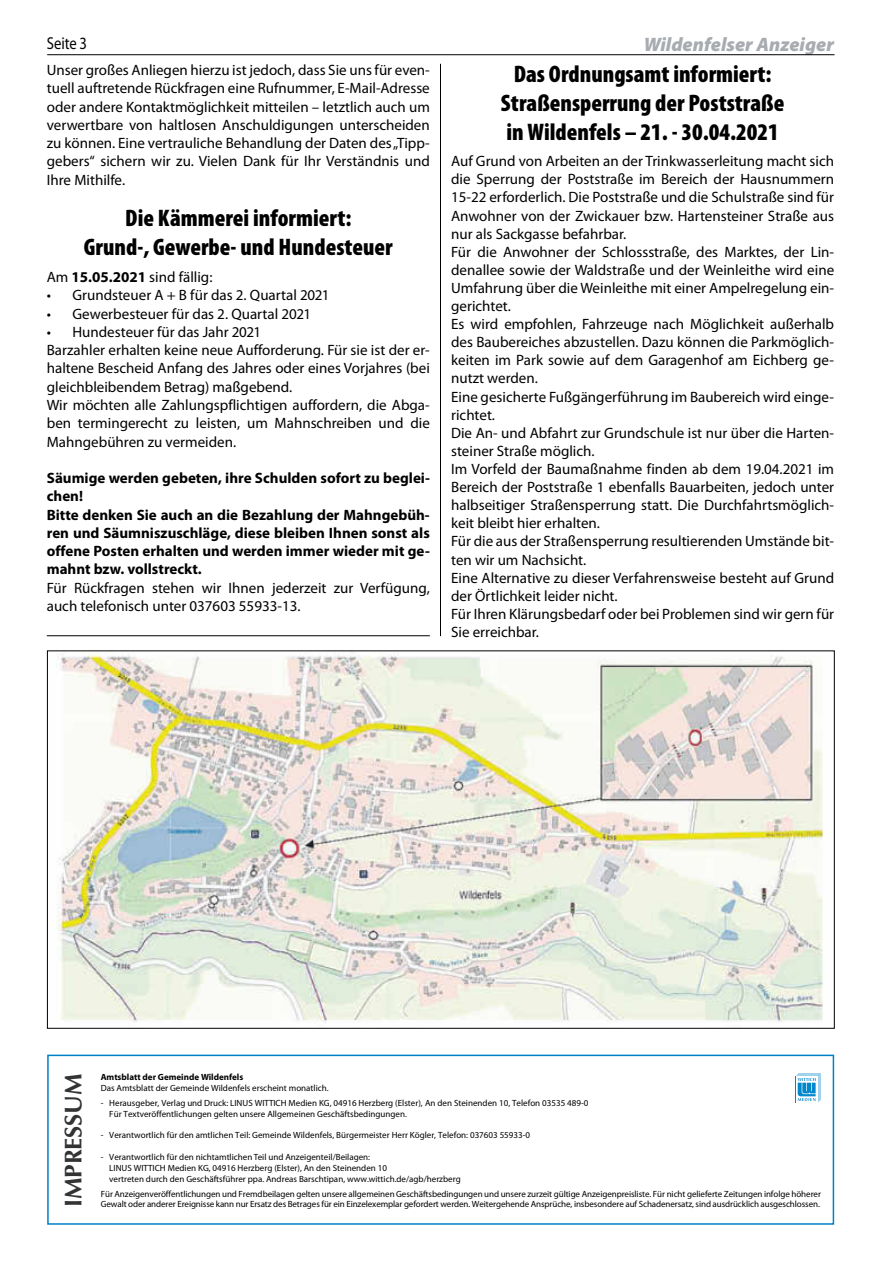
<style>
.page{position:relative;width:881px;height:1263px;background:#fff}
.page>*{position:absolute;margin:0;border:0;box-sizing:border-box;transform-origin:0 0}
.t1{font:700 24.15px "Optima LT";color:#333}
.t2{font:900 condensed 24px/29px "Myriad Pro";color:#000;text-align:center}
.t3{font:italic 900 19.5px "Myriad Pro";color:#a8acb1}
.t4{font:17.25px "Myriad Pro";letter-spacing:-.005em;color:#000;scale:.85 1}
.t5{font:15px/18.1px "Myriad Pro";color:#000}
.t6{font:700 15px/18.3px "Myriad Pro";color:#000}
.t7{font:9px/10.8px "Myriad Pro";color:#000}
.t8{font:700 9px "Myriad Pro";color:#000}
.s1{font-weight:700}
</style>
<div class="page">
<hr style="left:47px;top:54px;width:787px;height:1px;background:#000">
<hr style="left:440px;top:64px;width:1px;height:572px;background:#000">
<img style="left:56px;top:653px;width:767px;height:369px">
<hr style="left:47px;top:635px;width:382px;height:1px;background:#000">
<div style="left:47px;top:1054px;width:786px;height:171px;border:2px solid #0080c8"></div>
<div style="left:795px;top:1076px;width:22px;height:26px;background:#0087cc"></div>
<svg style="left:796px;top:1073px;width:24px;height:29px"></svg>
<p class="t4" style="left:47px;top:33px;width:49px">Seite 3</p>
<h3 class="t3" style="left:643px;top:31px;width:192px">Wildenfelser Anzeiger</h3>
<p class="t5" style="left:47px;top:61px;width:384px;text-align:justify">Unser großes Anliegen hierzu ist jedoch, dass Sie uns für even&shy;tuell auftretende Rückfragen eine Rufnummer, E-Mail-Adresse oder andere Kontaktmöglichkeit mitteilen – letztlich auch um verwertbare von haltlosen Anschuldigungen unterscheiden zu können. Eine vertrauliche Behandlung der Daten des „Tipp&shy;gebers“ sichern wir zu. Vielen Dank für Ihr Verständnis und Ihre Mithilfe.</p>
<h2 class="t2" style="left:84px;top:203px;width:310px">Die Kämmerei informiert:<br>Grund-, Gewerbe- und Hundesteuer</h2>
<p class="t5" style="left:47px;top:268px;width:167px">Am <span class="s1">15.05.2021</span> sind fällig:</p>
<p class="t5" style="left:47px;top:286px;width:284px">• Grundsteuer A + B für das 2. Quartal 2021</p>
<p class="t5" style="left:47px;top:304px;width:266px">• Gewerbesteuer für das 2. Quartal 2021</p>
<p class="t5" style="left:47px;top:323px;width:384px">• Hundesteuer für das Jahr 2021<br>Barzahler erhalten keine neue Aufforderung. Für sie ist der er&shy;haltene Bescheid Anfang des Jahres oder eines Vorjahres (bei gleichbleibendem Betrag) maßgebend.<br>Wir möchten alle Zahlungspflichtigen auffordern, die Abga&shy;ben termingerecht zu leisten, um Mahnschreiben und die Mahngebühren zu vermeiden.</p>
<p class="t6" style="left:47px;top:468px;width:384px">Säumige werden gebeten, ihre Schulden sofort zu beglei&shy;chen!<br>Bitte denken Sie auch an die Bezahlung der Mahngebüh&shy;ren und Säumniszuschläge, diese bleiben Ihnen sonst als offene Posten erhalten und werden immer wieder mit ge&shy;mahnt bzw. vollstreckt.</p>
<p class="t5" style="left:47px;top:578px;width:384px">Für Rückfragen stehen wir Ihnen jederzeit zur Verfügung, auch telefonisch unter 037603 55933-13.</p>
<h2 class="t2" style="left:500px;top:59px;width:285px">Das Ordnungsamt informiert:<br>Straßensperrung der Poststraße in Wildenfels – 21. - 30.04.2021</h2>
<p class="t5" style="left:451px;top:152px;width:384px">Auf Grund von Arbeiten an der Trinkwasserleitung macht sich die Sperrung der Poststraße im Bereich der Hausnummern 15-22 erforderlich. Die Poststraße und die Schulstraße sind für Anwohner von der Zwickauer bzw. Hartensteiner Straße aus nur als Sackgasse befahrbar.<br>Für die Anwohner der Schlossstraße, des Marktes, der Lin&shy;denallee sowie der Waldstraße und der Weinleithe wird eine Umfahrung über die Weinleithe mit einer Ampelregelung ein&shy;gerichtet.<br>Es wird empfohlen, Fahrzeuge nach Möglichkeit außerhalb des Baubereiches abzustellen. Dazu können die Parkmöglich&shy;keiten im Park sowie auf dem Garagenhof am Eichberg ge&shy;nutzt werden.<br>Eine gesicherte Fußgängerführung im Baubereich wird einge&shy;richtet.<br>Die An- und Abfahrt zur Grundschule ist nur über die Harten&shy;steiner Straße möglich.<br>Im Vorfeld der Baumaßnahme finden ab dem 19.04.2021 im Bereich der Poststraße 1 ebenfalls Bauarbeiten, jedoch unter halbseitiger Straßensperrung statt. Die Durchfahrtsmöglich&shy;keit bleibt hier erhalten.<br>Für die aus der Straßensperrung resultierenden Umstände bit&shy;ten wir um Nachsicht.<br>Eine Alternative zu dieser Verfahrensweise besteht auf Grund der Örtlichkeit leider nicht.<br>Für Ihren Klärungsbedarf oder bei Problemen sind wir gern für Sie erreichbar.</p>
<h1 class="t1" style="left:59px;top:1207px;width:136px;rotate:-90deg">IMPRESSUM</h1>
<p class="t8" style="left:101px;top:1071px;width:144px">Amtsblatt der Gemeinde Wildenfels</p>
<p class="t7" style="left:101px;top:1082px;width:229px">Das Amtsblatt der Gemeinde Wildenfels erscheint monatlich.</p>
<p class="t7" style="left:109px;top:1097px;width:480px;text-indent:-9px">- Herausgeber, Verlag und Druck: LINUS WITTICH Medien KG, 04916 Herzberg (Elster), An den Steinenden 10, Telefon 03535 489-0<br>Für Textveröffentlichungen gelten unsere Allgemeinen Geschäftsbedingungen.</p>
<p class="t7" style="left:101px;top:1130px;width:430px">- Verantwortlich für den amtlichen Teil: Gemeinde Wildenfels, Bürgermeister Herr Kögler, Telefon: 037603 55933-0</p>
<p class="t7" style="left:109px;top:1151px;width:353px;text-indent:-9px">- Verantwortlich für den nichtamtlichen Teil und Anzeigenteil/Beilagen:<br>LINUS WITTICH Medien KG, 04916 Herzberg (Elster), An den Steinenden 10<br>vertreten durch den Geschäftsführer ppa. Andreas Barschtipan, www.wittich.de/agb/herzberg</p>
<p class="t7" style="left:101px;top:1188px;width:721px">Für Anzeigenveröffentlichungen und Fremdbeilagen gelten unsere allgemeinen Geschäftsbedingungen und unsere zurzeit gültige Anzeigenpreisliste. Für nicht gelieferte Zeitungen infolge höherer</p>
<p class="t7" style="left:101px;top:1199px;width:720px">Gewalt oder anderer Ereignisse kann nur Ersatz des Betrages für ein Einzelexemplar gefordert werden. Weitergehende Ansprüche, insbesondere auf Schadenersatz, sind ausdrücklich ausgeschlossen.</p>
</div>
